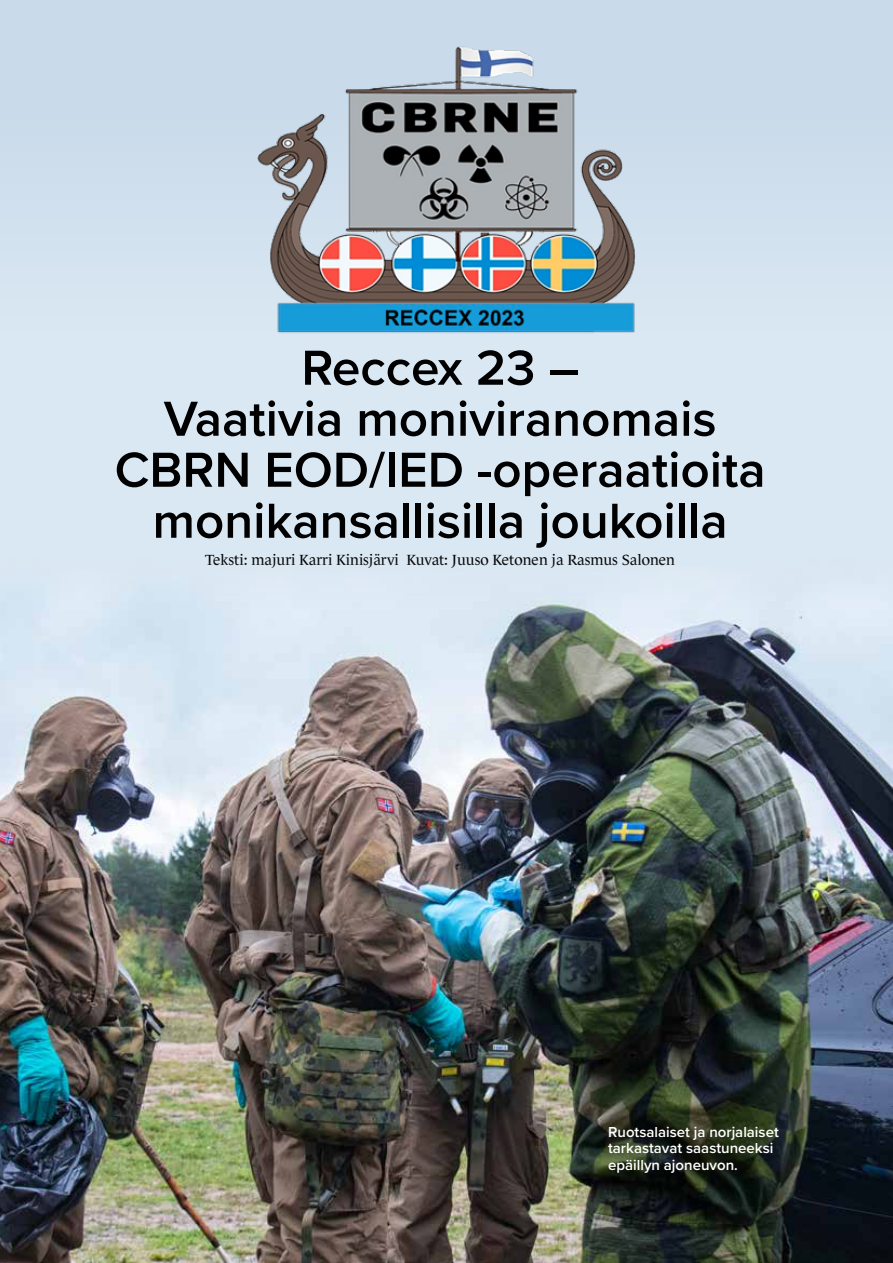
<style>
.page{position:relative;width:893px;height:1263px;background:#fff}
.page>*{position:absolute;margin:0;border:0;box-sizing:border-box;transform-origin:0 0}
.t1{font:600 51px/51px "Proxima Nova";color:#000;text-align:center}
.t2{font:600 15px/16.5px "Proxima Nova";color:#fff}
.t3{font:15px "Le Monde Journal Std";color:#000}
</style>
<div class="page">
<div style="left:0;top:0;width:892px;height:631px;background:#dae8f3"></div>
<div style="left:0;top:0;width:893px;height:332px;background:#c9daea"></div>
<img style="left:230px;top:46px;width:432px;height:287px">
<img style="left:0;top:558px;width:893px;height:705px">
<p class="t1" style="left:115px;top:341px;width:652px">Reccex 23 –<br>Vaativia moniviranomais<br>CBRN EOD/IED -operaatioita monikansallisilla joukoilla</p>
<p class="t3" style="left:205px;top:551px;width:471px">Teksti: majuri Karri Kinisjärvi Kuvat: Juuso Ketonen ja Rasmus Salonen</p>
<p class="t2" style="left:608px;top:1123px;width:172px">Ruotsalaiset ja norjalaiset tarkastavat saastuneeksi epäillyn ajoneuvon.</p>
</div>
